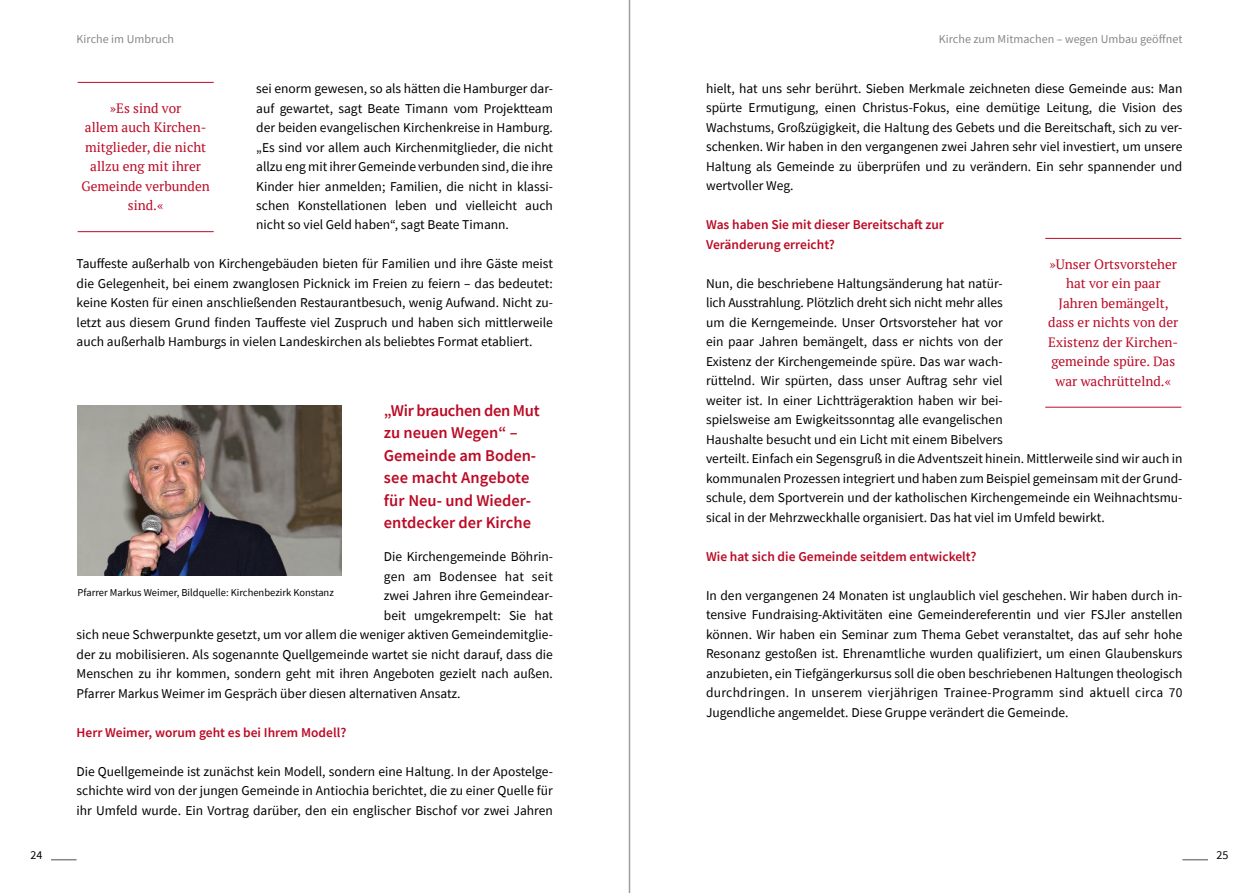
<style>
.page{position:relative;width:1259px;height:893px;background:#fff}
.page>*{position:absolute;margin:0;border:0;box-sizing:border-box;transform-origin:0 0}
.t1{font:600 16.5px/22.5px "Source Sans Pro";color:#bb0a25}
.Fließtext{font:13.5px/19.5px "Source Sans Pro";color:#000;text-align:justify}
.t2{font:13.5px/19.5px "PT Serif";color:#bb0a25;text-align:center}
.t3{font:600 13.5px/19.5px "Source Sans Pro";color:#bb0a25}
.Fließtext-2{font:13.5px "Source Sans Pro";letter-spacing:.02em;color:#000}
.t4{font:12px "Source Sans Pro";letter-spacing:.005em;color:#878786}
.t5{font:12px "Source Sans Pro";color:#000}
.t6{font:10.5px "Source Sans Pro";color:#000}
</style>
<div class="page">
<svg style="left:1182px;top:859px;width:26px;height:1px"></svg>
<svg style="left:51px;top:859px;width:26px;height:1px"></svg>
<img style="left:78px;top:405px;width:263px;height:170px">
<hr style="left:1045px;top:238px;width:136px;height:1px;background:#bb0a25">
<hr style="left:1045px;top:407px;width:136px;height:1px;background:#bb0a25">
<hr style="left:78px;top:82px;width:136px;height:1px;background:#bb0a25">
<hr style="left:78px;top:231px;width:136px;height:1px;background:#bb0a25">
<hr style="left:629px;top:0;width:1px;height:893px;background:#9c9d9d">
<p class="t4" style="left:77px;top:31px;width:99px">Kirche im Umbruch</p>
<p class="t4" style="left:938px;top:31px;width:245px">Kirche zum Mitmachen – wegen Umbau geöffnet</p>
<p class="Fließtext" style="left:256px;top:79px;width:298px">sei enorm gewesen, so als hätten die Hamburger dar&shy;auf gewartet, sagt Beate Timann vom Projektteam der beiden evangelischen Kirchenkreise in Hamburg. „Es sind vor allem auch Kirchenmitglieder, die nicht allzu eng mit ihrer Gemeinde verbunden sind, die ihre Kinder hier anmelden; Familien, die nicht in klassi&shy;schen Konstellationen leben und vielleicht auch nicht so viel Geld haben“, sagt Beate Timann.</p>
<p class="Fließtext" style="left:77px;top:254px;width:478px">Tauffeste außerhalb von Kirchengebäuden bieten für Familien und ihre Gäste meist die Gelegenheit, bei einem zwanglosen Picknick im Freien zu feiern – das bedeutet: keine Kosten für einen anschließenden Restaurantbesuch, wenig Aufwand. Nicht zu&shy;letzt aus diesem Grund finden Tauffeste viel Zuspruch und haben sich mittlerweile auch außerhalb Hamburgs in vielen Landeskirchen als beliebtes Format etabliert.</p>
<p class="t2" style="left:81px;top:98px;width:130px">»Es sind vor<br>allem auch Kirchen&shy;mitglieder, die nicht allzu eng mit ihrer<br>Gemeinde verbunden sind.«</p>
<h2 class="t1" style="left:384px;top:399px;width:157px">„Wir brauchen den Mut zu neuen Wegen“ –<br>Gemeinde am Boden&shy;see macht Angebote für Neu- und Wieder&shy;entdecker der Kirche</h2>
<p class="Fließtext" style="left:384px;top:547px;width:171px">Die Kirchengemeinde Böhrin-</p>
<p class="Fließtext-2" style="left:384px;top:567px;width:171px">gen am Bodensee hat seit</p>
<p class="Fließtext" style="left:384px;top:586px;width:171px">zwei Jahren ihre Gemeindear-</p>
<p class="Fließtext" style="left:384px;top:605px;width:171px">beit umgekrempelt: Sie hat</p>
<p class="Fließtext" style="left:77px;top:625px;width:478px">sich neue Schwerpunkte gesetzt, um vor allem die weniger aktiven Gemeindemitglie-</p>
<p class="Fließtext" style="left:77px;top:644px;width:478px">der zu mobilisieren. Als sogenannte Quellgemeinde wartet sie nicht darauf, dass die</p>
<p class="Fließtext" style="left:77px;top:664px;width:478px">Menschen zu ihr kommen, sondern geht mit ihren Angeboten gezielt nach außen.</p>
<p class="Fließtext" style="left:77px;top:683px;width:385px">Pfarrer Markus Weimer im Gespräch über diesen alternativen Ansatz.</p>
<h3 class="t3" style="left:77px;top:722px;width:271px">Herr Weimer, worum geht es bei Ihrem Modell?</h3>
<p class="Fließtext" style="left:77px;top:761px;width:478px">Die Quellgemeinde ist zunächst kein Modell, sondern eine Haltung. In der Apostelge&shy;schichte wird von der jungen Gemeinde in Antiochia berichtet, die zu einer Quelle für ihr Umfeld wurde. Ein Vortrag darüber, den ein englischer Bischof vor zwei Jahren</p>
<p class="t6" style="left:78px;top:586px;width:258px">Pfarrer Markus Weimer, Bildquelle: Kirchenbezirk Konstanz</p>
<p class="Fließtext" style="left:706px;top:79px;width:478px">hielt, hat uns sehr berührt. Sieben Merkmale zeichneten diese Gemeinde aus: Man spürte Ermutigung, einen Christus-Fokus, eine demütige Leitung, die Vision des Wachstums, Großzügigkeit, die Haltung des Gebets und die Bereitschaft, sich zu ver&shy;schenken. Wir haben in den vergangenen zwei Jahren sehr viel investiert, um unsere Haltung als Gemeinde zu überprüfen und zu verändern. Ein sehr spannender und wertvoller Weg.</p>
<h3 class="t3" style="left:706px;top:215px;width:239px">Was haben Sie mit dieser Bereitschaft zur<br>Veränderung erreicht?</h3>
<p class="Fließtext" style="left:706px;top:274px;width:478px;text-align:left">Nun, die beschriebene Haltungsänderung hat natür-<br>lich Ausstrahlung. Plötzlich dreht sich nicht mehr alles<br>um die Kerngemeinde. Unser Ortsvorsteher hat vor<br>ein paar Jahren bemängelt, dass er nichts von der<br>Existenz der Kirchengemeinde spüre. Das war wach-<br>rüttelnd. Wir spürten, dass unser Auftrag sehr viel<br>weiter ist. In einer Lichtträgeraktion haben wir bei-<br>spielsweise am Ewigkeitssonntag alle evangelischen<br>Haushalte besucht und ein Licht mit einem Bibelvers<br>verteilt. Einfach ein Segensgruß in die Adventszeit hinein. Mittlerweile sind wir auch in kommunalen Prozessen integriert und haben zum Beispiel gemeinsam mit der Grund&shy;schule, dem Sportverein und der katholischen Kirchengemeinde ein Weihnachtsmu&shy;sical in der Mehrzweckhalle organisiert. Das hat viel im Umfeld bewirkt.</p>
<h3 class="t3" style="left:706px;top:546px;width:272px">Wie hat sich die Gemeinde seitdem entwickelt?</h3>
<p class="Fließtext" style="left:706px;top:586px;width:478px">In den vergangenen 24 Monaten ist unglaublich viel geschehen. Wir haben durch in&shy;tensive Fundraising-Aktivitäten eine Gemeindereferentin und vier FSJler anstellen können. Wir haben ein Seminar zum Thema Gebet veranstaltet, das auf sehr hohe Resonanz gestoßen ist. Ehrenamtliche wurden qualifiziert, um einen Glaubenskurs anzubieten, ein Tiefgängerkursus soll die oben beschriebenen Haltungen theologisch durchdringen. In unserem vierjährigen Trainee-Programm sind aktuell circa 70<br>Jugendliche angemeldet. Diese Gruppe verändert die Gemeinde.</p>
<p class="t2" style="left:1048px;top:254px;width:132px">»Unser Ortsvorsteher hat vor ein paar<br>Jahren bemängelt, dass er nichts von der<br>Existenz der Kirchen&shy;gemeinde spüre. Das war wachrüttelnd.«</p>
<p class="t5" style="left:31px;top:848px;width:13px">24</p>
<p class="t5" style="left:1216px;top:848px;width:13px">25</p>
</div>
